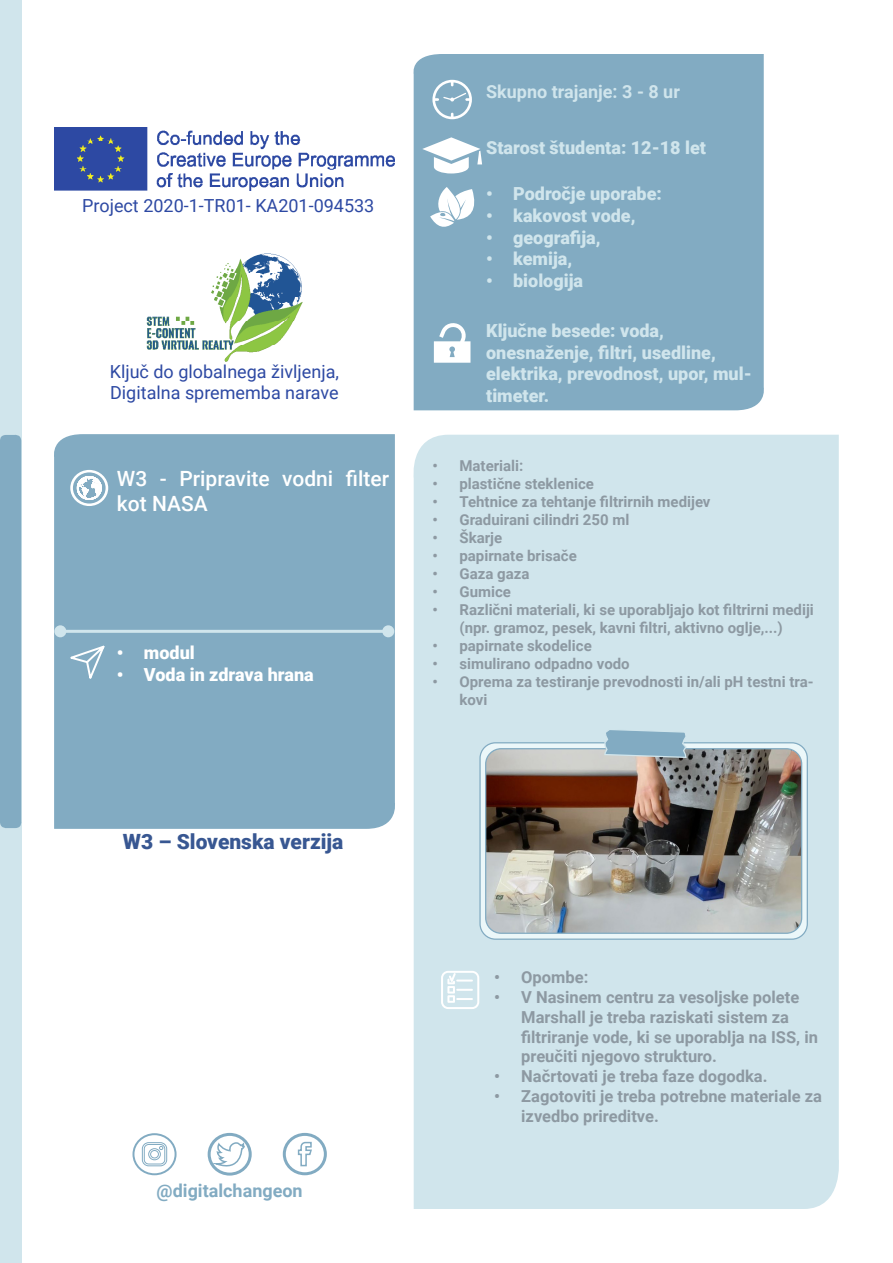
<style>
.page{position:relative;width:893px;height:1263px;background:#fff}
.page>*{position:absolute;margin:0;border:0;box-sizing:border-box;transform-origin:0 0}
.t1{font:500 21px/25.2px "Roboto";color:#fff}
.t2{font:900 21px "Roboto";color:#385792}
.t3{font:900 18px/21.6px "Roboto";color:#d0e5ec}
.t4{font:18px "Roboto";color:#2d49a3}
.t5{font:900 18px "Roboto";color:#fff}
.t6{font:700 18px "Roboto";color:#d0e5ec}
.t7{font:700 18px "Roboto";color:#82abc2}
.t8{font:700 16.5px/19.8px "Roboto";color:#8d99a2}
.t9{font:700 15px/18px "Roboto";color:#8d99a2;text-align:center}
</style>
<div class="page">
<div style="left:54px;top:434px;width:341px;height:395px;background:#82abc2"></div>
<div style="left:413px;top:54px;width:351px;height:356px;background:#82abc2"></div>
<div style="left:413px;top:435px;width:426px;height:774px;background:#d0e5ec"></div>
<img style="left:55px;top:128px;width:339px;height:63px">
<img style="left:146px;top:253px;width:157px;height:109px">
<div style="left:0;top:0;width:21px;height:1263px;background:#d0e5ec"></div>
<div style="left:0;top:434px;width:22px;height:394px;background:#82abc2"></div>
<hr style="left:60px;top:630px;width:328px;height:3px;background:#d0e5ec">
<div style="left:54px;top:625px;width:12px;height:12px;background:#d0e5ec;border-radius:50%"></div>
<div style="left:382px;top:625px;width:12px;height:12px;background:#d0e5ec;border-radius:50%"></div>
<svg style="left:65px;top:644px;width:41px;height:41px;background:#93b6ca"></svg>
<svg style="left:70px;top:470px;width:38px;height:36px"></svg>
<svg style="left:432px;top:80px;width:40px;height:39px"></svg>
<svg style="left:430px;top:187px;width:49px;height:43px"></svg>
<svg style="left:422px;top:137px;width:60px;height:36px"></svg>
<svg style="left:441px;top:971px;width:38px;height:38px"></svg>
<svg style="left:434px;top:323px;width:36px;height:40px"></svg>
<div style="left:132px;top:1133px;width:45px;height:42px;border:2px solid #82abc2;border-radius:50%"></div>
<svg style="left:141px;top:1142px;width:27px;height:25px"></svg>
<div style="left:208px;top:1133px;width:44px;height:42px;border:3px solid #82abc2;border-radius:50%"></div>
<svg style="left:215px;top:1139px;width:31px;height:33px"></svg>
<div style="left:283px;top:1133px;width:44px;height:42px;border:3px solid #82abc2;border-radius:50%"></div>
<svg style="left:297px;top:1141px;width:15px;height:26px"></svg>
<div style="left:480px;top:743px;width:327px;height:196px;background:#ebf7f9;border-radius:15px"></div>
<div style="left:479px;top:742px;width:329px;height:198px;border:1px solid #82abc2;border-radius:15px"></div>
<img style="left:487px;top:749px;width:314px;height:184px">
<div style="left:485px;top:748px;width:317px;height:186px;border:1px solid #82abc2;border-radius:15px"></div>
<svg style="left:603px;top:728px;width:84px;height:31px;background:#96b7c8"></svg>
<p class="t4" style="left:82px;top:193px;width:294px">Project 2020-1-TR01- KA201-094533</p>
<p class="t4" style="left:110px;top:359px;width:231px">Ključ do globalnega življenja,</p>
<p class="t4" style="left:110px;top:380px;width:230px">Digitalna sprememba narave</p>
<p class="t1" style="left:117px;top:465px;width:274px">W3 - Pripravite vodni filter kot NASA</p>
<p class="t5" style="left:117px;top:640px;width:79px">• modul</p>
<p class="t5" style="left:117px;top:662px;width:198px">• Voda in zdrava hrana</p>
<p class="t6" style="left:486px;top:79px;width:195px">Skupno trajanje: 3 - 8 ur</p>
<p class="t3" style="left:486px;top:136px;width:221px">Starost študenta: 12-18 let</p>
<p class="t3" style="left:486px;top:183px;width:177px">• Področje uporabe:</p>
<p class="t3" style="left:486px;top:204px;width:151px">• kakovost vode,</p>
<p class="t3" style="left:486px;top:226px;width:116px">• geografija,</p>
<p class="t3" style="left:486px;top:247px;width:88px">• kemija,</p>
<p class="t3" style="left:486px;top:269px;width:98px">• biologija</p>
<p class="t3" style="left:486px;top:319px;width:267px">Ključne besede: voda, onesnaženje, filtri, usedline, elektrika, prevodnost, upor, mul&shy;timeter.</p>
<p class="t9" style="left:432px;top:456px;width:93px">• Materiali:</p>
<p class="t9" style="left:432px;top:474px;width:163px">• plastične steklenice</p>
<p class="t9" style="left:432px;top:492px;width:280px">• Tehtnice za tehtanje filtrirnih medijev</p>
<p class="t9" style="left:432px;top:510px;width:199px">• Graduirani cilindri 250 ml</p>
<p class="t9" style="left:432px;top:528px;width:71px">• Škarje</p>
<p class="t9" style="left:432px;top:546px;width:146px">• papirnate brisače</p>
<p class="t9" style="left:432px;top:564px;width:98px">• Gaza gaza</p>
<p class="t9" style="left:432px;top:582px;width:80px">• Gumice</p>
<p class="t9" style="left:432px;top:600px;width:383px">• Različni materiali, ki se uporabljajo kot filtrirni mediji (npr. gramoz, pesek, kavni filtri, aktivno oglje,...)</p>
<p class="t9" style="left:432px;top:636px;width:161px">• papirnate skodelice</p>
<p class="t9" style="left:432px;top:654px;width:199px">• simulirano odpadno vodo</p>
<p class="t9" style="left:459px;top:672px;width:356px;text-align:left;text-indent:-27px">• Oprema za testiranje prevodnosti in/ali pH testni tra&shy;kovi</p>
<p class="t2" style="left:123px;top:827px;width:222px">W3 – Slovenska verzija</p>
<p class="t7" style="left:157px;top:1178px;width:148px">@digitalchangeon</p>
<p class="t8" style="left:494px;top:967px;width:96px">• Opombe:</p>
<p class="t8" style="left:521px;top:986px;width:298px;text-indent:-27px">• V Nasinem centru za vesoljske polete Marshall je treba raziskati sistem za filtriranje vode, ki se uporablja na ISS, in preučiti njegovo strukturo.</p>
<p class="t8" style="left:494px;top:1066px;width:275px">• Načrtovati je treba faze dogodka.</p>
<p class="t8" style="left:521px;top:1085px;width:302px;text-indent:-27px">• Zagotoviti je treba potrebne materiale za izvedbo prireditve.</p>
</div>
